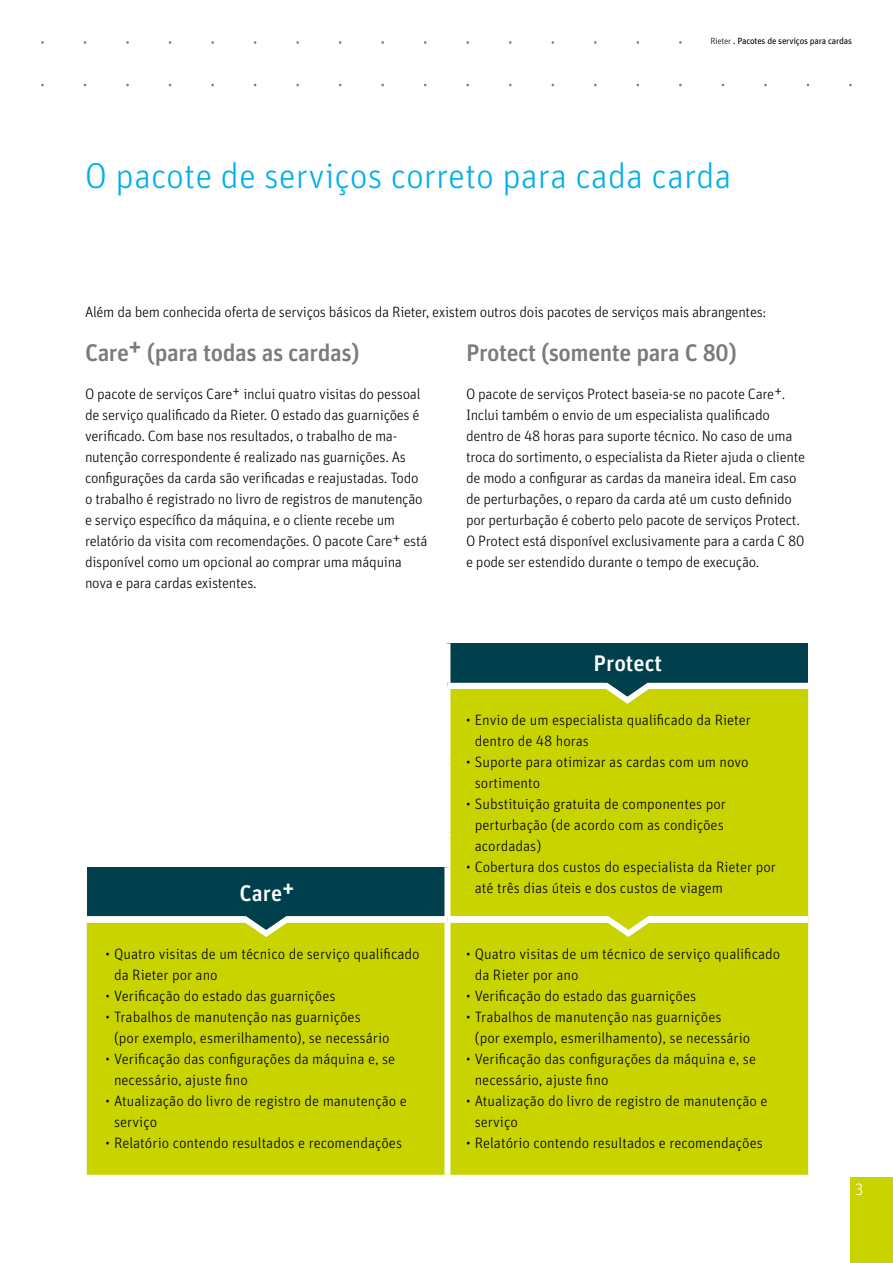
<style>
.page{position:relative;width:893px;height:1263px;background:#fff}
.page>*{position:absolute;margin:0;border:0;box-sizing:border-box;transform-origin:0 0}
.t1{font:300 36px "Unit Pro";color:#00b0e9}
.t2{font:500 24px "Unit Pro";letter-spacing:-.02em;color:#7c7b7b}
.t3{font:500 22.5px "Unit Pro";color:#fff}
.t4{font:300 16.5px "Unit Pro";color:#fff}
.t5{font:300 15px/21px "Unit Pro";letter-spacing:-.02em;color:#000}
.t6{font:300 15px/21px "Unit Pro";color:#000}
.t7{font:9px "Unit Pro";letter-spacing:-.02em;color:#000}
.s1{font-weight:300}
</style>
<div class="page">
<div style="left:447px;top:643px;width:361px;height:43px;background:#00404c"></div>
<svg style="left:87px;top:707px;width:721px;height:468px;fill:#c8d300"></svg>
<div style="left:87px;top:867px;width:360px;height:53px;background:#00404c"></div>
<div style="left:87px;top:758px;width:363px;height:6px;background:#fff"></div>
<div style="left:444px;top:867px;width:6px;height:50px;background:#fff"></div>
<div style="left:444px;top:923px;width:6px;height:252px;background:#fff"></div>
<div style="left:444px;top:643px;width:6px;height:40px;background:#fff"></div>
<div style="left:444px;top:689px;width:6px;height:69px;background:#fff"></div>
<div style="left:444px;top:764px;width:6px;height:69px;background:#fff"></div>
<div style="left:87px;top:833px;width:363px;height:6px;background:#fff"></div>
<div style="left:444px;top:839px;width:6px;height:28px;background:#fff"></div>
<svg style="left:447px;top:680px;width:362px;height:27px"></svg>
<svg style="left:86px;top:913px;width:723px;height:27px"></svg>
<div style="left:850px;top:1178px;width:43px;height:85px;background:#c8d300"></div>
<p class="t7" style="left:710px;top:34px;width:143px"><span class="s1">Rieter</span> . Pacotes de serviços para cardas</p>
<h1 class="t1" style="left:85px;top:151px;width:648px">O pacote de serviços correto para cada carda</h1>
<p class="t5" style="left:85px;top:301px;width:683px">Além da bem conhecida oferta de serviços básicos da Rieter, existem outros dois pacotes de serviços mais abrangentes:</p>
<h2 class="t2" style="left:85px;top:335px;width:276px">Care+ (para todas as cardas)</h2>
<p class="t5" style="left:85px;top:382px;width:344px">O pacote de serviços Care+ inclui quatro visitas do pessoal de serviço qualificado da Rieter. O estado das guarnições é verificado. Com base nos resultados, o trabalho de ma&shy;nutenção correspondente é realizado nas guarnições. As configurações da carda são verificadas e reajustadas. Todo o trabalho é registrado no livro de registros de manutenção e serviço específico da máquina, e o cliente recebe um relatório da visita com recomendações. O pacote Care+ está disponível como um opcional ao comprar uma máquina nova e para cardas existentes.</p>
<h3 class="t3" style="left:240px;top:876px;width:57px">Care+</h3>
<p class="t6" style="left:114px;top:942px;width:307px;text-indent:-9px">• Quatro visitas de um técnico de serviço qualificado da Rieter por ano</p>
<p class="t6" style="left:106px;top:984px;width:231px">• Verificação do estado das guarnições</p>
<p class="t6" style="left:114px;top:1005px;width:277px;text-indent:-9px">• Trabalhos de manutenção nas guarnições<br>(por exemplo, esmerilhamento), se necessário</p>
<p class="t6" style="left:114px;top:1047px;width:283px;text-indent:-9px">• Verificação das configurações da máquina e, se necessário, ajuste fino</p>
<p class="t6" style="left:114px;top:1089px;width:294px;text-indent:-9px">• Atualização do livro de registro de manutenção e serviço</p>
<p class="t6" style="left:106px;top:1131px;width:298px">• Relatório contendo resultados e recomendações</p>
<h2 class="t2" style="left:466px;top:335px;width:272px">Protect (somente para C 80)</h2>
<p class="t5" style="left:466px;top:382px;width:341px">O pacote de serviços Protect baseia-se no pacote Care+.<br>Inclui também o envio de um especialista qualificado dentro de 48 horas para suporte técnico. No caso de uma troca do sortimento, o especialista da Rieter ajuda o cliente de modo a configurar as cardas da maneira ideal. Em caso de perturbações, o reparo da carda até um custo definido por perturbação é coberto pelo pacote de serviços Protect.<br>O Protect está disponível exclusivamente para a carda C 80 e pode ser estendido durante o tempo de execução.</p>
<h3 class="t3" style="left:594px;top:646px;width:70px">Protect</h3>
<p class="t6" style="left:475px;top:708px;width:278px;text-indent:-9px">• Envio de um especialista qualificado da Rieter dentro de 48 horas</p>
<p class="t6" style="left:475px;top:750px;width:275px;text-indent:-9px">• Suporte para otimizar as cardas com um novo sortimento</p>
<p class="t6" style="left:475px;top:792px;width:253px;text-indent:-9px">• Substituição gratuita de componentes por perturbação (de acordo com as condições acordadas)</p>
<p class="t6" style="left:475px;top:855px;width:303px;text-indent:-9px">• Cobertura dos custos do especialista da Rieter por até três dias úteis e dos custos de viagem</p>
<p class="t6" style="left:475px;top:942px;width:307px;text-indent:-9px">• Quatro visitas de um técnico de serviço qualificado da Rieter por ano</p>
<p class="t6" style="left:466px;top:984px;width:231px">• Verificação do estado das guarnições</p>
<p class="t6" style="left:475px;top:1005px;width:277px;text-indent:-9px">• Trabalhos de manutenção nas guarnições<br>(por exemplo, esmerilhamento), se necessário</p>
<p class="t6" style="left:475px;top:1047px;width:283px;text-indent:-9px">• Verificação das configurações da máquina e, se necessário, ajuste fino</p>
<p class="t6" style="left:475px;top:1089px;width:294px;text-indent:-9px">• Atualização do livro de registro de manutenção e serviço</p>
<p class="t6" style="left:466px;top:1131px;width:298px">• Relatório contendo resultados e recomendações</p>
<p class="t4" style="left:855px;top:1178px;width:11px">3</p>
</div>
